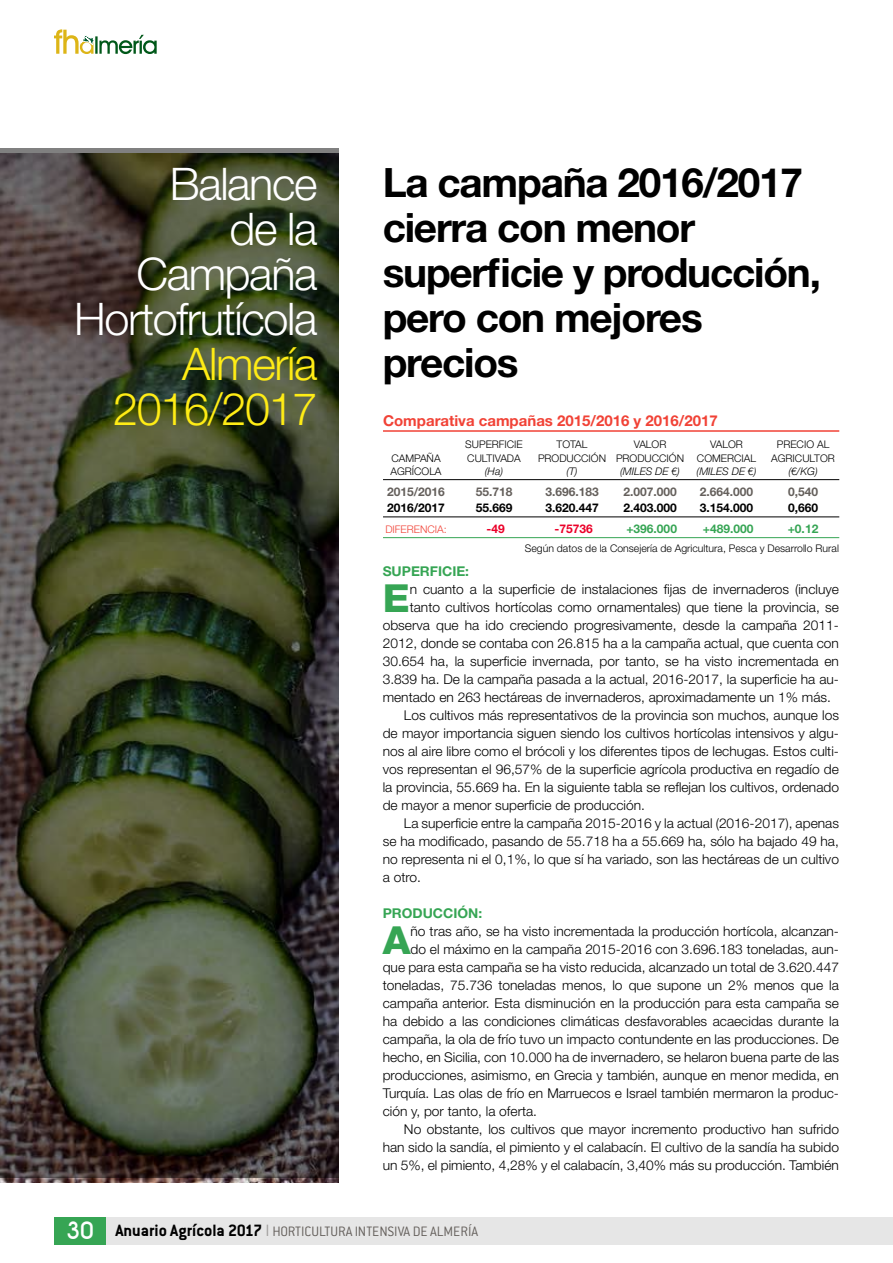
<style>
.page{position:relative;width:893px;height:1263px;background:#fff}
.page>*{position:absolute;margin:0;border:0;box-sizing:border-box;transform-origin:0 0}
.t1{font:300 45px/45px "Helvetica Neue LT Std";letter-spacing:-.03em;color:#fff;text-align:right}
.t2{font:300 45px/45px "Helvetica Neue LT Std";letter-spacing:-.03em;color:#ffec15;text-align:right}
.t3{font:700 40.5px/45px "Helvetica Neue LT Std";letter-spacing:-.03em;color:#000}
.t4{font:800 38.7px "Helvetica Neue LT Std";color:#36a554}
.t5{font:300 15px "Conduit ITC";color:#65605c}
.t6{font:700 15px "Helvetica Neue LT Std";color:#f14236}
.t7{font:300 13.5px "Helvetica Neue LT Std";color:#000}
.t8{font:700 13.5px "Helvetica Neue LT Std";color:#36a554}
.t9{font:700 12px "Helvetica Neue LT Std";color:#65605c}
.t10{font:700 12px "Helvetica Neue LT Std";color:#000}
.t11{font:700 12px "Helvetica Neue LT Std";color:#36a554}
.t12{font:700 12px "Helvetica Neue LT Std";color:#eb0029}
.t13{font:300 10.5px "Helvetica Neue LT Std";color:#000}
.t14{font:italic 300 10.5px "Helvetica Neue LT Std";color:#000}
.t15{font:300 10.5px "Helvetica Neue LT Std";color:#f14236}
.s1{font-family:"Avant Garde IT Cby BT";font-weight:500;font-size:24px;color:#fff}
.s2{font-weight:700;font-size:18px;color:#000}
.s3{font-size:18px;color:#a19f9d}
</style>
<div class="page">
<div style="left:54px;top:1217px;width:839px;height:28px;background:#e6e6e6"></div>
<div style="left:54px;top:1217px;width:51px;height:28px;background:#36a554"></div>
<svg style="left:54px;top:29px;width:103px;height:25px"></svg>
<svg style="left:0;top:149px;width:339px;height:1029px;background:#414531"></svg>
<hr style="left:383px;top:430px;width:456px;height:2px;background:#f14236">
<hr style="left:383px;top:479px;width:456px;height:1px;background:#000">
<hr style="left:383px;top:516px;width:456px;height:1px;background:#000">
<hr style="left:383px;top:537px;width:456px;height:1px;background:#36a554">
<h1 class="t1" style="left:74px;top:161px;width:245px">Balance<br>de la<br>Campaña<br>Hortofrutícola</h1>
<h1 class="t2" style="left:113px;top:341px;width:206px">Almería<br>2016/2017</h1>
<h2 class="t3" style="left:383px;top:159px;width:440px">La campaña 2016/2017 cierra con menor superficie y producción, pero con mejores precios</h2>
<p class="t6" style="left:383px;top:411px;width:336px">Comparativa campañas 2015/2016 y 2016/2017</p>
<p class="t13" style="left:465px;top:438px;width:59px">SUPERFICIE</p>
<p class="t13" style="left:556px;top:438px;width:32px">TOTAL</p>
<p class="t13" style="left:634px;top:438px;width:34px">VALOR</p>
<p class="t13" style="left:710px;top:438px;width:34px">VALOR</p>
<p class="t13" style="left:777px;top:438px;width:54px">PRECIO AL</p>
<p class="t13" style="left:391px;top:451px;width:51px">CAMPAÑA</p>
<p class="t13" style="left:467px;top:451px;width:55px">CULTIVADA</p>
<p class="t13" style="left:538px;top:451px;width:220px">PRODUCCIÓN PRODUCCIÓN COMERCIAL</p>
<p class="t13" style="left:771px;top:451px;width:65px">AGRICULTOR</p>
<p class="t13" style="left:390px;top:465px;width:53px">AGRÍCOLA</p>
<p class="t14" style="left:485px;top:465px;width:20px">(Ha)</p>
<p class="t14" style="left:566px;top:465px;width:13px">(T)</p>
<p class="t14" style="left:620px;top:465px;width:61px">(MILES DE €)</p>
<p class="t14" style="left:697px;top:465px;width:61px">(MILES DE €)</p>
<p class="t14" style="left:788px;top:465px;width:31px">(€/KG)</p>
<p class="t9" style="left:387px;top:484px;width:59px">2015/2016</p>
<p class="t9" style="left:476px;top:484px;width:38px">55.718</p>
<p class="t9" style="left:545px;top:484px;width:55px">3.696.183</p>
<p class="t9" style="left:623px;top:484px;width:55px">2.007.000</p>
<p class="t9" style="left:700px;top:484px;width:55px">2.664.000</p>
<p class="t9" style="left:788px;top:484px;width:32px">0,540</p>
<p class="t10" style="left:387px;top:501px;width:59px">2016/2017</p>
<p class="t10" style="left:476px;top:501px;width:38px">55.669</p>
<p class="t10" style="left:545px;top:501px;width:55px">3.620.447</p>
<p class="t10" style="left:623px;top:501px;width:55px">2.403.000</p>
<p class="t10" style="left:700px;top:501px;width:55px">3.154.000</p>
<p class="t10" style="left:788px;top:501px;width:32px">0,660</p>
<p class="t15" style="left:385px;top:523px;width:63px">DIFERENCIA:</p>
<p class="t12" style="left:487px;top:521px;width:20px">-49</p>
<p class="t12" style="left:555px;top:521px;width:40px">-75736</p>
<p class="t11" style="left:626px;top:521px;width:52px">+396.000</p>
<p class="t11" style="left:703px;top:521px;width:52px">+489.000</p>
<p class="t11" style="left:788px;top:521px;width:32px">+0.12</p>
<p class="t13" style="left:525px;top:542px;width:316px">Según datos de la Consejería de Agricultura, Pesca y Desarrollo Rural</p>
<p class="t8" style="left:383px;top:563px;width:88px">SUPERFICIE:</p>
<h3 class="t4" style="left:383px;top:575px;width:29px">E</h3>
<p class="t7" style="left:410px;top:581px;width:431px">n cuanto a la superficie de instalaciones fijas de invernaderos (incluye</p>
<p class="t7" style="left:410px;top:599px;width:431px">tanto cultivos hortícolas como ornamentales) que tiene la provincia, se</p>
<p class="t7" style="left:383px;top:617px;width:458px">observa que ha ido creciendo progresivamente, desde la campaña 2011-</p>
<p class="t7" style="left:383px;top:635px;width:458px">2012, donde se contaba con 26.815 ha a la campaña actual, que cuenta con</p>
<p class="t7" style="left:383px;top:653px;width:458px">30.654 ha, la superficie invernada, por tanto, se ha visto incrementada en</p>
<p class="t7" style="left:383px;top:671px;width:458px">3.839 ha. De la campaña pasada a la actual, 2016-2017, la superficie ha au-</p>
<p class="t7" style="left:383px;top:689px;width:450px">mentado en 263 hectáreas de invernaderos, aproximadamente un 1% más.</p>
<p class="t7" style="left:404px;top:707px;width:436px">Los cultivos más representativos de la provincia son muchos, aunque los</p>
<p class="t7" style="left:383px;top:725px;width:458px">de mayor importancia siguen siendo los cultivos hortícolas intensivos y algu-</p>
<p class="t7" style="left:383px;top:743px;width:458px">nos al aire libre como el brócoli y los diferentes tipos de lechugas. Estos culti-</p>
<p class="t7" style="left:383px;top:761px;width:458px">vos representan el 96,57% de la superficie agrícola productiva en regadío de</p>
<p class="t7" style="left:383px;top:779px;width:458px">la provincia, 55.669 ha. En la siguiente tabla se reflejan los cultivos, ordenado</p>
<p class="t7" style="left:383px;top:797px;width:264px">de mayor a menor superficie de producción.</p>
<p class="t7" style="left:404px;top:815px;width:436px">La superficie entre la campaña 2015-2016 y la actual (2016-2017), apenas</p>
<p class="t7" style="left:383px;top:833px;width:458px">se ha modificado, pasando de 55.718 ha a 55.669 ha, sólo ha bajado 49 ha,</p>
<p class="t7" style="left:383px;top:851px;width:458px">no representa ni el 0,1%, lo que sí ha variado, son las hectáreas de un cultivo</p>
<p class="t7" style="left:383px;top:869px;width:40px">a otro.</p>
<p class="t8" style="left:383px;top:905px;width:101px">PRODUCCIÓN:</p>
<h3 class="t4" style="left:383px;top:917px;width:29px">A</h3>
<p class="t7" style="left:410px;top:923px;width:430px">ño tras año, se ha visto incrementada la producción hortícola, alcanzan-</p>
<p class="t7" style="left:410px;top:941px;width:430px">do el máximo en la campaña 2015-2016 con 3.696.183 toneladas, aun-</p>
<p class="t7" style="left:383px;top:959px;width:458px">que para esta campaña se ha visto reducida, alcanzado un total de 3.620.447</p>
<p class="t7" style="left:383px;top:977px;width:458px">toneladas, 75.736 toneladas menos, lo que supone un 2% menos que la</p>
<p class="t7" style="left:383px;top:995px;width:458px">campaña anterior. Esta disminución en la producción para esta campaña se</p>
<p class="t7" style="left:383px;top:1013px;width:458px">ha debido a las condiciones climáticas desfavorables acaecidas durante la</p>
<p class="t7" style="left:383px;top:1031px;width:458px">campaña, la ola de frío tuvo un impacto contundente en las producciones. De</p>
<p class="t7" style="left:383px;top:1049px;width:458px">hecho, en Sicilia, con 10.000 ha de invernadero, se helaron buena parte de las</p>
<p class="t7" style="left:383px;top:1067px;width:458px">producciones, asimismo, en Grecia y también, aunque en menor medida, en</p>
<p class="t7" style="left:383px;top:1085px;width:458px">Turquía. Las olas de frío en Marruecos e Israel también mermaron la produc-</p>
<p class="t7" style="left:383px;top:1103px;width:156px">ción y, por tanto, la oferta.</p>
<p class="t7" style="left:404px;top:1121px;width:436px">No obstante, los cultivos que mayor incremento productivo han sufrido</p>
<p class="t7" style="left:383px;top:1139px;width:458px">han sido la sandía, el pimiento y el calabacín. El cultivo de la sandía ha subido</p>
<p class="t7" style="left:383px;top:1157px;width:458px">un 5%, el pimiento, 4,28% y el calabacín, 3,40% más su producción. También</p>
<p class="t5" style="left:66px;top:1222px;width:413px"><span class="s1">30</span> <span class="s2">Anuario Agrícola 2017</span> <span class="s3">I</span> HORTICULTURA INTENSIVA DE ALMERÍA</p>
</div>
